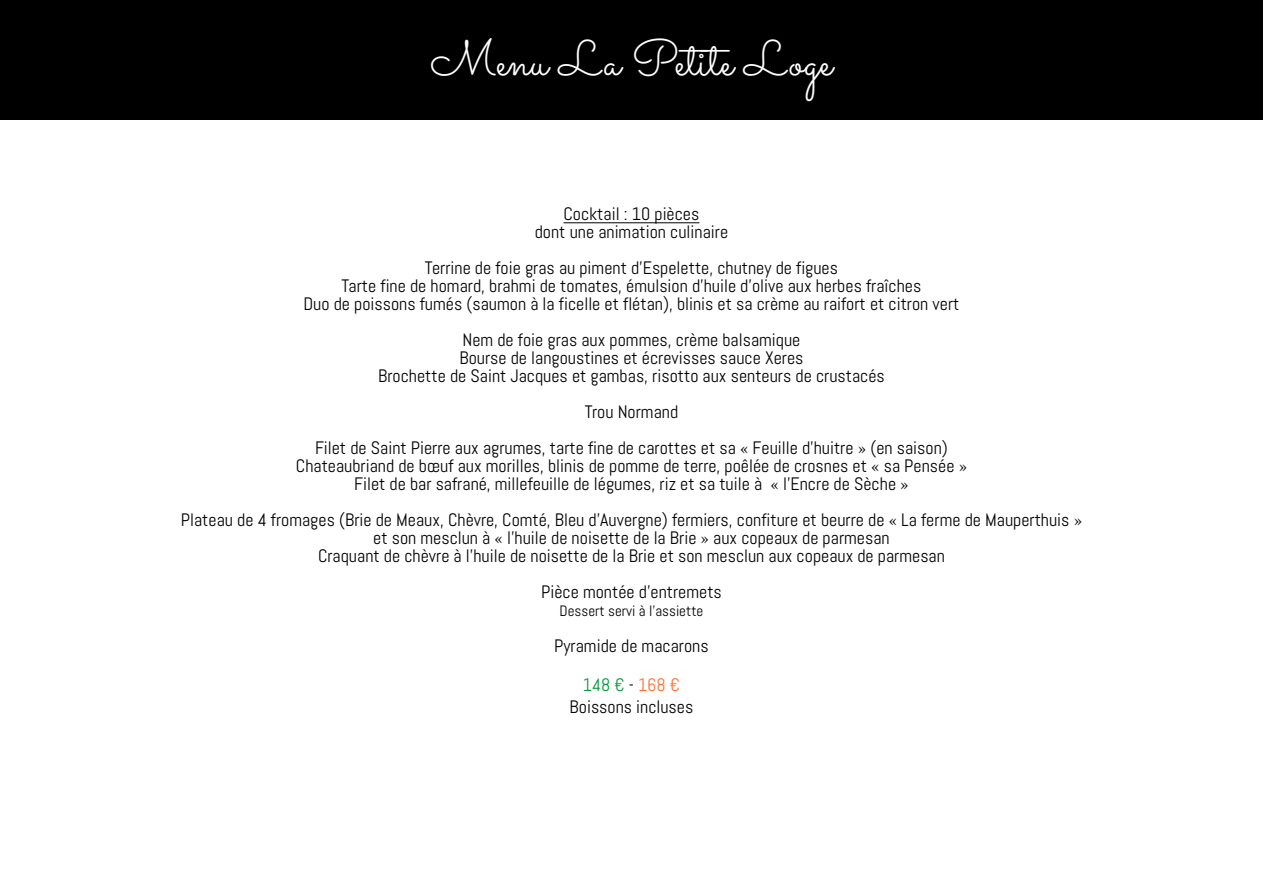
<style>
.page{position:relative;width:1263px;height:893px;background:#fff}
.page>*{position:absolute;margin:0;border:0;box-sizing:border-box;transform-origin:0 0}
.t1{font:49.5px "Sacramento";color:#fff}
.t2{font:18px/18px "Abel";color:#000;text-align:center}
.t3{font:15px "Abel";color:#000}
.s1{color:#009937}
.s2{color:#ff7030}
</style>
<div class="page">
<hr style="left:563px;top:222px;width:136px;height:1px;background:#000">
<div style="left:0;top:0;width:1263px;height:120px;background:#000"></div>
<h1 class="t1" style="left:430px;top:29px;width:403px">Menu La Petite Loge</h1>
<p class="t2" style="left:535px;top:204px;width:195px">Cocktail : 10 pièces<br>dont une animation culinaire</p>
<p class="t2" style="left:303px;top:258px;width:657px">Terrine de foie gras au piment d’Espelette, chutney de figues<br>Tarte fine de homard, brahmi de tomates, émulsion d’huile d’olive aux herbes fraîches<br>Duo de poissons fumés (saumon à la ficelle et flétan), blinis et sa crème au raifort et citron vert</p>
<p class="t2" style="left:378px;top:330px;width:508px">Nem de foie gras aux pommes, crème balsamique<br>Bourse de langoustines et écrevisses sauce Xeres<br>Brochette de Saint Jacques et gambas, risotto aux senteurs de crustacés</p>
<p class="t2" style="left:315px;top:393px;width:634px;line-height:36px">Trou Normand<br>Filet de Saint Pierre aux agrumes, tarte fine de carottes et sa « Feuille d’huitre » (en saison)</p>
<p class="t2" style="left:296px;top:456px;width:673px">Chateaubriand de bœuf aux morilles, blinis de pomme de terre, poêlée de crosnes et « sa Pensée »<br>Filet de bar safrané, millefeuille de légumes, riz et sa tuile à « l’Encre de Sèche »</p>
<p class="t2" style="left:181px;top:510px;width:903px">Plateau de 4 fromages (Brie de Meaux, Chèvre, Comté, Bleu d’Auvergne) fermiers, confiture et beurre de « La ferme de Mauperthuis » et son mesclun à « l’huile de noisette de la Brie » aux copeaux de parmesan<br>Craquant de chèvre à l’huile de noisette de la Brie et son mesclun aux copeaux de parmesan</p>
<p class="t2" style="left:541px;top:582px;width:182px">Pièce montée d’entremets</p>
<p class="t3" style="left:560px;top:601px;width:145px">Dessert servi à l’assiette</p>
<p class="t2" style="left:554px;top:626px;width:156px;line-height:39.6px">Pyramide de macarons<br><span class="s1">148 €</span> - <span class="s2">168 €</span></p>
<p class="t2" style="left:570px;top:698px;width:125px">Boissons incluses</p>
</div>
